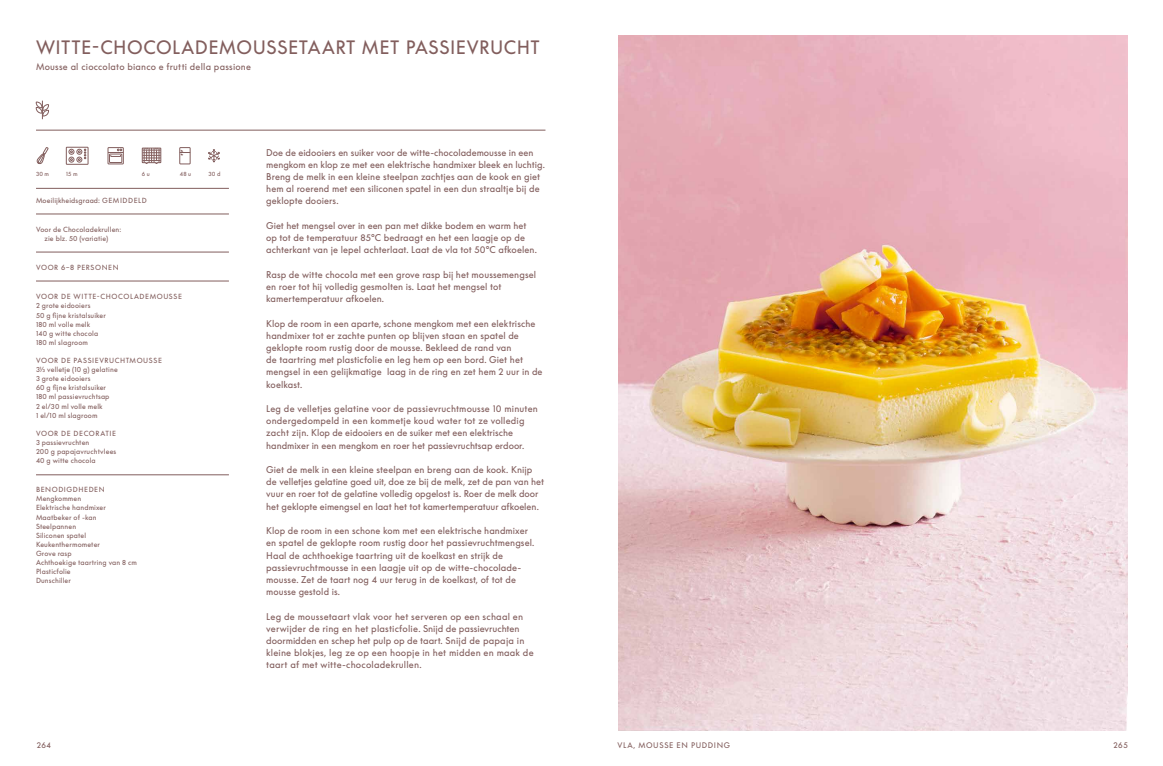
<style>
.page{position:relative;width:1163px;height:766px;background:#fff}
.page>*{position:absolute;margin:0;border:0;box-sizing:border-box;transform-origin:0 0}
.t1{font:18px "Supreme LL";letter-spacing:.03em;color:#825e5d}
.t2{font:9.1px/12.2px "Supreme LL";letter-spacing:.005em;color:#825e5d}
.t3{font:9px "Supreme LL";letter-spacing:.025em;color:#825e5d}
.t4{font:7.5px "Supreme LL";letter-spacing:.08em;color:#825e5d}
.t5{font:6.9px/9.1px "Supreme LL";letter-spacing:.02em;color:#825e5d}
.t6{font:6.9px "Supreme LL";letter-spacing:.08em;color:#825e5d}
.t7{font:5.7px "Supreme LL";letter-spacing:.025em;color:#825e5d}
</style>
<div class="page">
<hr style="left:36px;top:130px;width:509px;height:1px;background:#825e5d">
<hr style="left:36px;top:188px;width:193px;height:1px;background:#825e5d">
<div style="left:108px;top:147px;width:15px;height:17px;border:1px solid #825e5d"></div>
<div style="left:109px;top:154px;width:13px;height:9px;border:1px solid #825e5d"></div>
<svg style="left:108px;top:149px;width:15px;height:8px"></svg>
<div style="left:179px;top:147px;width:11px;height:17px;border:1px solid #825e5d"></div>
<svg style="left:180px;top:150px;width:10px;height:5px"></svg>
<div style="left:66px;top:147px;width:22px;height:17px;border:1px solid #825e5d"></div>
<svg style="left:69px;top:149px;width:17px;height:13px"></svg>
<svg style="left:36px;top:147px;width:13px;height:17px"></svg>
<svg style="left:142px;top:147px;width:19px;height:17px"></svg>
<svg style="left:208px;top:149px;width:12px;height:13px"></svg>
<hr style="left:36px;top:214px;width:193px;height:1px;background:#825e5d">
<hr style="left:36px;top:252px;width:193px;height:1px;background:#825e5d">
<hr style="left:36px;top:281px;width:193px;height:1px;background:#825e5d">
<hr style="left:36px;top:474px;width:193px;height:1px;background:#825e5d">
<svg style="left:36px;top:101px;width:13px;height:18px"></svg>
<img style="left:618px;top:35px;width:508px;height:695px">
<h1 class="t1" style="left:36px;top:37px;width:505px">WITTE-CHOCOLADEMOUSSETAART MET PASSIEVRUCHT</h1>
<p class="t3" style="left:36px;top:62px;width:216px">Mousse al cioccolato bianco e frutti della passione</p>
<p class="t7" style="left:36px;top:171px;width:15px">30 m</p>
<p class="t7" style="left:66px;top:171px;width:13px">15 m</p>
<p class="t7" style="left:142px;top:171px;width:10px">6 u</p>
<p class="t7" style="left:180px;top:171px;width:13px">48 u</p>
<p class="t7" style="left:208px;top:171px;width:14px">30 d</p>
<p class="t5" style="left:36px;top:196px;width:112px">Moeilijkheidsgraad: GEMIDDELD</p>
<p class="t5" style="left:45px;top:225px;width:78px;text-indent:-9px">Voor de Chocoladekrullen: zie blz. 50 (variatie)</p>
<p class="t6" style="left:36px;top:264px;width:84px">VOOR 6–8 PERSONEN</p>
<p class="t5" style="left:36px;top:292px;width:147px">VOOR DE WITTE-CHOCOLADEMOUSSE<br>2 grote eidooiers<br>50 g fijne kristalsuiker<br>180 ml volle melk<br>140 g witte chocola<br>180 ml slagroom</p>
<p class="t5" style="left:36px;top:356px;width:127px">VOOR DE PASSIEVRUCHTMOUSSE<br>3⅓ velletje (10 g) gelatine<br>3 grote eidooiers<br>60 g fijne kristalsuiker<br>180 ml passievruchtsap<br>2 el/30 ml volle melk<br>1 el/10 ml slagroom</p>
<p class="t5" style="left:36px;top:429px;width:82px">VOOR DE DECORATIE<br>3 passievruchten<br>200 g papajavruchtvlees<br>40 g witte chocola</p>
<p class="t5" style="left:36px;top:485px;width:102px">BENODIGDHEDEN<br>Mengkommen<br>Elektrische handmixer<br>Maatbeker of -kan<br>Steelpannen<br>Siliconen spatel<br>Keukenthermometer<br>Grove rasp<br>Achthoekige taartring van 8 cm<br>Plasticfolie<br>Dunschiller</p>
<p class="t4" style="left:37px;top:740px;width:16px">264</p>
<p class="t2" style="left:266px;top:146px;width:280px">Doe de eidooiers en suiker voor de witte-chocolademousse in een mengkom en klop ze met een elektrische handmixer bleek en luchtig.<br>Breng de melk in een kleine steelpan zachtjes aan de kook en giet hem al roerend met een siliconen spatel in een dun straaltje bij de geklopte dooiers.</p>
<p class="t2" style="left:266px;top:219px;width:272px">Giet het mengsel over in een pan met dikke bodem en warm het op tot de temperatuur 85°C bedraagt en het een laagje op de achterkant van je lepel achterlaat. Laat de vla tot 50°C afkoelen.</p>
<p class="t2" style="left:266px;top:268px;width:271px">Rasp de witte chocola met een grove rasp bij het moussemengsel en roer tot hij volledig gesmolten is. Laat het mengsel tot kamertemperatuur afkoelen.</p>
<p class="t2" style="left:266px;top:317px;width:278px">Klop de room in een aparte, schone mengkom met een elektrische handmixer tot er zachte punten op blijven staan en spatel de geklopte room rustig door de mousse. Bekleed de rand van<br>de taartring met plasticfolie en leg hem op een bord. Giet het mengsel in een gelijkmatige laag in de ring en zet hem 2 uur in de koelkast.</p>
<p class="t2" style="left:266px;top:402px;width:273px">Leg de velletjes gelatine voor de passievruchtmousse 10 minuten ondergedompeld in een kommetje koud water tot ze volledig zacht zijn. Klop de eidooiers en de suiker met een elektrische handmixer in een mengkom en roer het passievruchtsap erdoor.</p>
<p class="t2" style="left:266px;top:463px;width:279px">Giet de melk in een kleine steelpan en breng aan de kook. Knijp de velletjes gelatine goed uit, doe ze bij de melk, zet de pan van het vuur en roer tot de gelatine volledig opgelost is. Roer de melk door het geklopte eimengsel en laat het tot kamertemperatuur afkoelen.</p>
<p class="t2" style="left:266px;top:524px;width:269px">Klop de room in een schone kom met een elektrische handmixer en spatel de geklopte room rustig door het passievruchtmengsel.<br>Haal de achthoekige taartring uit de koelkast en strijk de passievruchtmousse in een laagje uit op de witte-chocolade&shy;mousse. Zet de taart nog 4 uur terug in de koelkast, of tot de mousse gestold is.</p>
<p class="t2" style="left:266px;top:610px;width:269px">Leg de moussetaart vlak voor het serveren op een schaal en verwijder de ring en het plasticfolie. Snijd de passievruchten doormidden en schep het pulp op de taart. Snijd de papaja in kleine blokjes, leg ze op een hoopje in het midden en maak de taart af met witte-chocoladekrullen.</p>
<p class="t4" style="left:617px;top:740px;width:114px">VLA, MOUSSE EN PUDDING</p>
<p class="t4" style="left:1113px;top:740px;width:16px">265</p>
</div>
